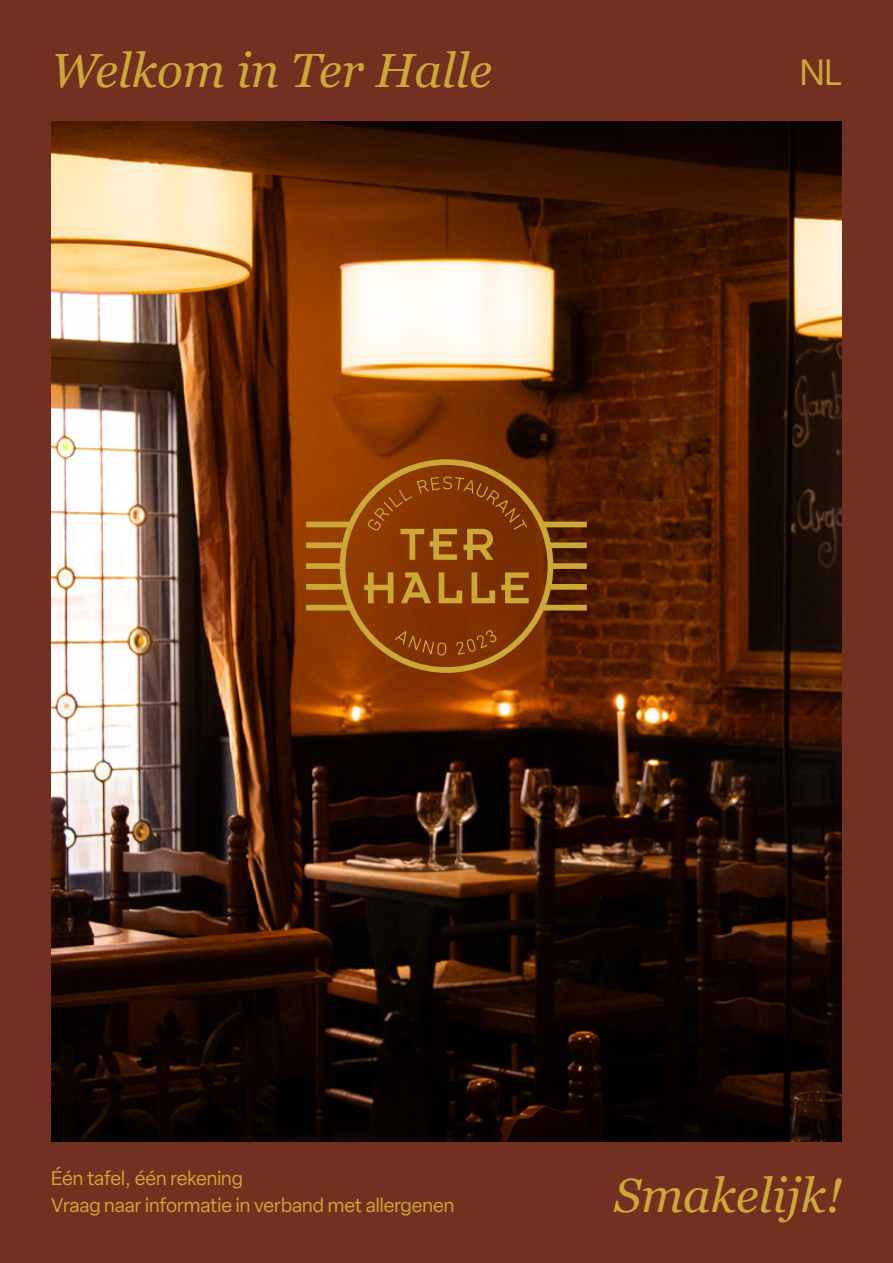
<style>
.page{position:relative;width:893px;height:1263px;background:#732f20}
.page>*{position:absolute;margin:0;border:0;box-sizing:border-box;transform-origin:0 0}
.t1{font:italic 48px "Georgia Pro";color:#cca834}
.t2{font:36px "Elza";color:#cca834}
.t3{font:19.5px/27px "Elza";color:#cca834}
</style>
<div class="page">
<img style="left:51px;top:121px;width:791px;height:1021px">
<svg style="left:306px;top:459px;width:281px;height:214px;background:#874007"></svg>
<svg style="left:364px;top:572px;width:29px;height:31px"></svg>
<svg style="left:401px;top:572px;width:30px;height:31px"></svg>
<svg style="left:439px;top:572px;width:23px;height:31px"></svg>
<svg style="left:472px;top:572px;width:23px;height:31px"></svg>
<svg style="left:501px;top:572px;width:28px;height:31px"></svg>
<svg style="left:368px;top:476px;width:159px;height:84px;background:#8f4608"></svg>
<svg style="left:395px;top:631px;width:51px;height:24px"></svg>
<svg style="left:456px;top:630px;width:40px;height:25px"></svg>
<h1 class="t1" style="left:51px;top:44px;width:443px">Welkom in Ter Halle</h1>
<h2 class="t2" style="left:800px;top:49px;width:44px">NL</h2>
<p class="t3" style="left:51px;top:1164px;width:405px">Één tafel, één rekening<br>Vraag naar informatie in verband met allergenen</p>
<h1 class="t1" style="left:614px;top:1168px;width:229px">Smakelijk!</h1>
</div>
